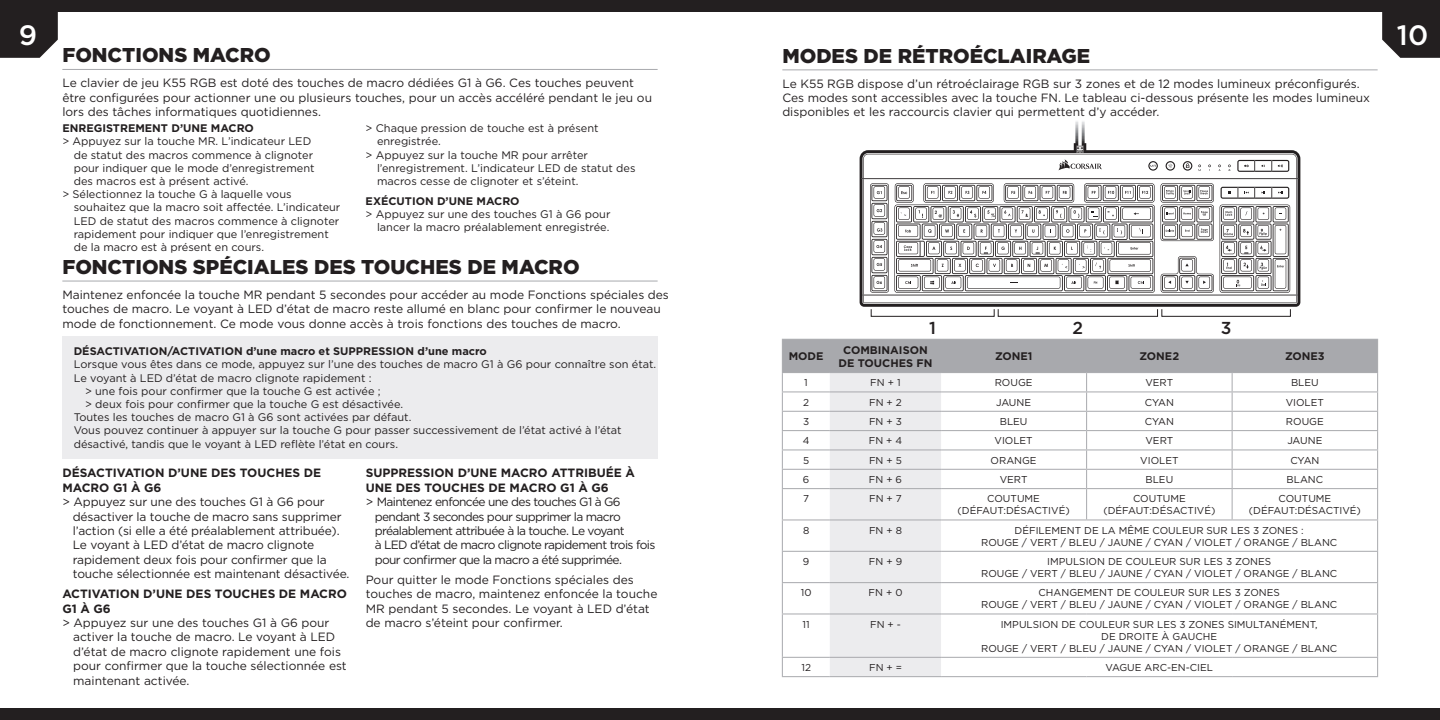
<style>
.page{position:relative;width:1440px;height:720px;background:#fff}
.page>*{position:absolute;margin:0;border:0;box-sizing:border-box;transform-origin:0 0}
.t1{font:500 28px "Gotham";color:#fff}
.t2{font:900 20px "Gotham";color:#231f20}
.t3{font:500 17.2px "Gotham";color:#231f20}
.t4{font:12px/14.4px "Gotham";color:#231f20}
.t5{font:12px/14.4px "Gotham";letter-spacing:-.05em;color:#231f20}
.t6{font:700 12px/14.4px "Gotham";color:#231f20}
.t7{font:11px/13.2px "Gotham";color:#231f20;text-align:right}
.t8{font:700 11px/13.2px "Gotham";color:#231f20;text-align:center}
.t9{font:10px/12px "Gotham";color:#231f20;text-align:center}
</style>
<div class="page">
<svg style="left:1382px;top:11px;width:58px;height:47px;background:#312e2e"></svg>
<svg style="left:0;top:11px;width:58px;height:47px;background:#312e2e"></svg>
<div style="left:0;top:0;width:1440px;height:11px;background:#231f20"></div>
<div style="left:0;top:709px;width:1440px;height:11px;background:#231f20"></div>
<div style="left:62px;top:336px;width:596px;height:123px;background:#ececee"></div>
<div style="left:871px;top:309px;width:124px;height:8px;border:1px solid #231f20"></div>
<div style="left:1161px;top:309px;width:130px;height:8px;border:1px solid #231f20"></div>
<div style="left:998px;top:309px;width:160px;height:8px;border:1px solid #231f20"></div>
<svg style="left:860px;top:152px;width:440px;height:155px;background:#4d4a4a"></svg>
<svg style="left:863px;top:295px;width:434px;height:8px"></svg>
<svg style="left:862px;top:178px;width:436px;height:117px"></svg>
<svg style="left:870px;top:183px;width:420px;height:110px"></svg>
<svg style="left:871px;top:185px;width:16px;height:106px"></svg>
<svg style="left:863px;top:121px;width:434px;height:57px"></svg>
<svg style="left:896px;top:185px;width:393px;height:106px"></svg>
<hr style="left:782px;top:69px;width:596px;height:1px;background:#a8a9ad">
<svg style="left:782px;top:339px;width:596px;height:338px"></svg>
<hr style="left:1232px;top:489px;width:1px;height:30px;background:#a8a9ad">
<hr style="left:62px;top:69px;width:596px;height:1px;background:#a8a9ad">
<hr style="left:62px;top:281px;width:596px;height:1px;background:#a8a9ad">
<h1 class="t1" style="left:19px;top:17px;width:20px">9</h1>
<h1 class="t1" style="left:1397px;top:17px;width:33px">10</h1>
<h2 class="t2" style="left:782px;top:42px;width:309px">MODES DE RÉTROÉCLAIRAGE</h2>
<p class="t4" style="left:782px;top:76px;width:589px">Le K55 RGB dispose d’un rétroéclairage RGB sur 3 zones et de 12 modes lumineux préconfigurés.<br>Ces modes sont accessibles avec la touche FN. Le tableau ci-dessous présente les modes lumineux disponibles et les raccourcis clavier qui permettent d’y accéder.</p>
<h2 class="t2" style="left:62px;top:42px;width:210px">FONCTIONS MACRO</h2>
<p class="t4" style="left:62px;top:76px;width:591px">Le clavier de jeu K55 RGB est doté des touches de macro dédiées G1 à G6. Ces touches peuvent être configurées pour actionner une ou plusieurs touches, pour un accès accéléré pendant le jeu ou lors des tâches informatiques quotidiennes.</p>
<p class="t8" style="left:62px;top:122px;width:193px">ENREGISTREMENT D’UNE MACRO</p>
<p class="t7" style="left:62px;top:135px;width:250px">&gt; Appuyez sur la touche MR. L’indicateur LED</p>
<p class="t7" style="left:74px;top:148px;width:241px">de statut des macros commence à clignoter</p>
<p class="t7" style="left:74px;top:161px;width:242px">pour indiquer que le mode d’enregistrement</p>
<p class="t7" style="left:74px;top:174px;width:176px">des macros est à présent activé.</p>
<p class="t7" style="left:62px;top:187px;width:231px">&gt; Sélectionnez la touche G à laquelle vous</p>
<p class="t7" style="left:74px;top:201px;width:268px">souhaitez que la macro soit affectée. L’indicateur</p>
<p class="t7" style="left:74px;top:214px;width:267px">LED de statut des macros commence à clignoter</p>
<p class="t7" style="left:74px;top:227px;width:257px">rapidement pour indiquer que l’enregistrement</p>
<p class="t7" style="left:74px;top:240px;width:192px">de la macro est à présent en cours.</p>
<p class="t7" style="left:366px;top:121px;width:234px">&gt; Chaque pression de touche est à présent</p>
<p class="t7" style="left:377px;top:135px;width:65px">enregistrée.</p>
<p class="t7" style="left:366px;top:148px;width:224px">&gt; Appuyez sur la touche MR pour arrêter</p>
<p class="t7" style="left:377px;top:161px;width:260px">l’enregistrement. L’indicateur LED de statut des</p>
<p class="t7" style="left:377px;top:174px;width:203px">macros cesse de clignoter et s’éteint.</p>
<p class="t8" style="left:366px;top:194px;width:155px">EXÉCUTION D’UNE MACRO</p>
<p class="t7" style="left:366px;top:207px;width:246px">&gt; Appuyez sur une des touches G1 à G6 pour lancer la macro préalablement enregistrée.</p>
<h2 class="t2" style="left:62px;top:253px;width:519px">FONCTIONS SPÉCIALES DES TOUCHES DE MACRO</h2>
<p class="t4" style="left:62px;top:287px;width:608px">Maintenez enfoncée la touche MR pendant 5 secondes pour accéder au mode Fonctions spéciales des touches de macro. Le voyant à LED d’état de macro reste allumé en blanc pour confirmer le nouveau mode de fonctionnement. Ce mode vous donne accès à trois fonctions des touches de macro.</p>
<p class="t8" style="left:74px;top:345px;width:415px">DÉSACTIVATION/ACTIVATION d’une macro et SUPPRESSION d’une macro</p>
<p class="t7" style="left:74px;top:358px;width:584px">Lorsque vous êtes dans ce mode, appuyez sur l’une des touches de macro G1 à G6 pour connaître son état.</p>
<p class="t7" style="left:74px;top:371px;width:299px">Le voyant à LED d’état de macro clignote rapidement :</p>
<p class="t7" style="left:85px;top:384px;width:297px">&gt; une fois pour confirmer que la touche G est activée ;</p>
<p class="t7" style="left:85px;top:397px;width:320px">&gt; deux fois pour confirmer que la touche G est désactivée.</p>
<p class="t7" style="left:74px;top:411px;width:339px">Toutes les touches de macro G1 à G6 sont activées par défaut.</p>
<p class="t7" style="left:74px;top:424px;width:550px">Vous pouvez continuer à appuyer sur la touche G pour passer successivement de l’état activé à l’état</p>
<p class="t7" style="left:74px;top:437px;width:326px">désactivé, tandis que le voyant à LED reflète l’état en cours.</p>
<p class="t6" style="left:62px;top:466px;width:260px">DÉSACTIVATION D’UNE DES TOUCHES DE<br>MACRO G1 À G6</p>
<p class="t4" style="left:73px;top:494px;width:278px;text-indent:-10px">&gt; Appuyez sur une des touches G1 à G6 pour désactiver la touche de macro sans supprimer l’action (si elle a été préalablement attribuée).<br>Le voyant à LED d’état de macro clignote rapidement deux fois pour confirmer que la touche sélectionnée est maintenant désactivée.</p>
<p class="t6" style="left:62px;top:587px;width:286px">ACTIVATION D’UNE DES TOUCHES DE MACRO<br>G1 À G6</p>
<p class="t4" style="left:73px;top:615px;width:275px;text-indent:-11px">&gt; Appuyez sur une des touches G1 à G6 pour activer la touche de macro. Le voyant à LED d’état de macro clignote rapidement une fois pour confirmer que la touche sélectionnée est maintenant activée.</p>
<p class="t6" style="left:366px;top:466px;width:271px">SUPPRESSION D’UNE MACRO ATTRIBUÉE À<br>UNE DES TOUCHES DE MACRO G1 À G6</p>
<p class="t5" style="left:375px;top:494px;width:282px;text-indent:-9px">&gt; Maintenez enfoncée une des touches G1 à G6 pendant 3 secondes pour supprimer la macro préalablement attribuée à la touche. Le voyant<br>à LED d’état de macro clignote rapidement trois fois pour confirmer que la macro a été supprimée.</p>
<p class="t4" style="left:366px;top:572px;width:293px">Pour quitter le mode Fonctions spéciales des touches de macro, maintenez enfoncée la touche MR pendant 5 secondes. Le voyant à LED d’état de macro s’éteint pour confirmer.</p>
<h3 class="t3" style="left:929px;top:316px;width:8px">1</h3>
<h3 class="t3" style="left:1073px;top:316px;width:12px">2</h3>
<h3 class="t3" style="left:1221px;top:316px;width:12px">3</h3>
<p class="t8" style="left:789px;top:350px;width:36px">MODE</p>
<p class="t8" style="left:839px;top:343px;width:95px">COMBINAISON<br>DE TOUCHES FN</p>
<p class="t8" style="left:995px;top:350px;width:39px">ZONE1</p>
<p class="t8" style="left:1140px;top:350px;width:41px">ZONE2</p>
<p class="t8" style="left:1285px;top:350px;width:41px">ZONE3</p>
<p class="t9" style="left:804px;top:377px;width:5px">1</p>
<p class="t9" style="left:870px;top:377px;width:32px">FN + 1</p>
<p class="t9" style="left:995px;top:377px;width:39px">ROUGE</p>
<p class="t9" style="left:1145px;top:377px;width:29px">VERT</p>
<p class="t9" style="left:1291px;top:377px;width:29px">BLEU</p>
<p class="t9" style="left:803px;top:396px;width:7px">2</p>
<p class="t9" style="left:869px;top:396px;width:34px">FN + 2</p>
<p class="t9" style="left:996px;top:396px;width:37px">JAUNE</p>
<p class="t9" style="left:1145px;top:396px;width:31px">CYAN</p>
<p class="t9" style="left:1286px;top:396px;width:40px">VIOLET</p>
<p class="t9" style="left:803px;top:415px;width:8px">3</p>
<p class="t9" style="left:869px;top:415px;width:34px">FN + 3</p>
<p class="t9" style="left:1000px;top:415px;width:29px">BLEU</p>
<p class="t9" style="left:1145px;top:415px;width:31px">CYAN</p>
<p class="t9" style="left:1286px;top:415px;width:39px">ROUGE</p>
<p class="t9" style="left:803px;top:435px;width:8px">4</p>
<p class="t9" style="left:869px;top:435px;width:35px">FN + 4</p>
<p class="t9" style="left:995px;top:435px;width:40px">VIOLET</p>
<p class="t9" style="left:1145px;top:435px;width:29px">VERT</p>
<p class="t9" style="left:1287px;top:435px;width:37px">JAUNE</p>
<p class="t9" style="left:803px;top:454px;width:8px">5</p>
<p class="t9" style="left:869px;top:454px;width:34px">FN + 5</p>
<p class="t9" style="left:991px;top:454px;width:48px">ORANGE</p>
<p class="t9" style="left:1140px;top:454px;width:40px">VIOLET</p>
<p class="t9" style="left:1290px;top:454px;width:31px">CYAN</p>
<p class="t9" style="left:803px;top:473px;width:8px">6</p>
<p class="t9" style="left:869px;top:473px;width:35px">FN + 6</p>
<p class="t9" style="left:1000px;top:473px;width:29px">VERT</p>
<p class="t9" style="left:1146px;top:473px;width:29px">BLEU</p>
<p class="t9" style="left:1287px;top:473px;width:38px">BLANC</p>
<p class="t9" style="left:803px;top:493px;width:7px">7</p>
<p class="t9" style="left:869px;top:493px;width:34px">FN + 7</p>
<p class="t9" style="left:958px;top:493px;width:114px">COUTUME (DÉFAUT:DÉSACTIVÉ)</p>
<p class="t9" style="left:1103px;top:493px;width:114px">COUTUME (DÉFAUT:DÉSACTIVÉ)</p>
<p class="t9" style="left:1249px;top:493px;width:114px">COUTUME (DÉFAUT:DÉSACTIVÉ)</p>
<p class="t9" style="left:803px;top:524px;width:8px">8</p>
<p class="t9" style="left:869px;top:524px;width:35px">FN + 8</p>
<p class="t9" style="left:981px;top:524px;width:358px">DÉFILEMENT DE LA MÊME COULEUR SUR LES 3 ZONES :<br>ROUGE / VERT / BLEU / JAUNE / CYAN / VIOLET / ORANGE / BLANC</p>
<p class="t9" style="left:803px;top:555px;width:8px">9</p>
<p class="t9" style="left:869px;top:555px;width:35px">FN + 9</p>
<p class="t9" style="left:981px;top:555px;width:358px">IMPULSION DE COULEUR SUR LES 3 ZONES<br>ROUGE / VERT / BLEU / JAUNE / CYAN / VIOLET / ORANGE / BLANC</p>
<p class="t9" style="left:801px;top:587px;width:12px">10</p>
<p class="t9" style="left:869px;top:587px;width:35px">FN + 0</p>
<p class="t9" style="left:981px;top:587px;width:358px">CHANGEMENT DE COULEUR SUR LES 3 ZONES<br>ROUGE / VERT / BLEU / JAUNE / CYAN / VIOLET / ORANGE / BLANC</p>
<p class="t9" style="left:803px;top:618px;width:9px">11</p>
<p class="t9" style="left:870px;top:618px;width:32px">FN + -</p>
<p class="t9" style="left:981px;top:618px;width:358px">IMPULSION DE COULEUR SUR LES 3 ZONES SIMULTANÉMENT,<br>DE DROITE À GAUCHE<br>ROUGE / VERT / BLEU / JAUNE / CYAN / VIOLET / ORANGE / BLANC</p>
<p class="t9" style="left:801px;top:661px;width:11px">12</p>
<p class="t9" style="left:869px;top:661px;width:34px">FN + =</p>
<p class="t9" style="left:1106px;top:661px;width:109px">VAGUE ARC-EN-CIEL</p>
</div>
